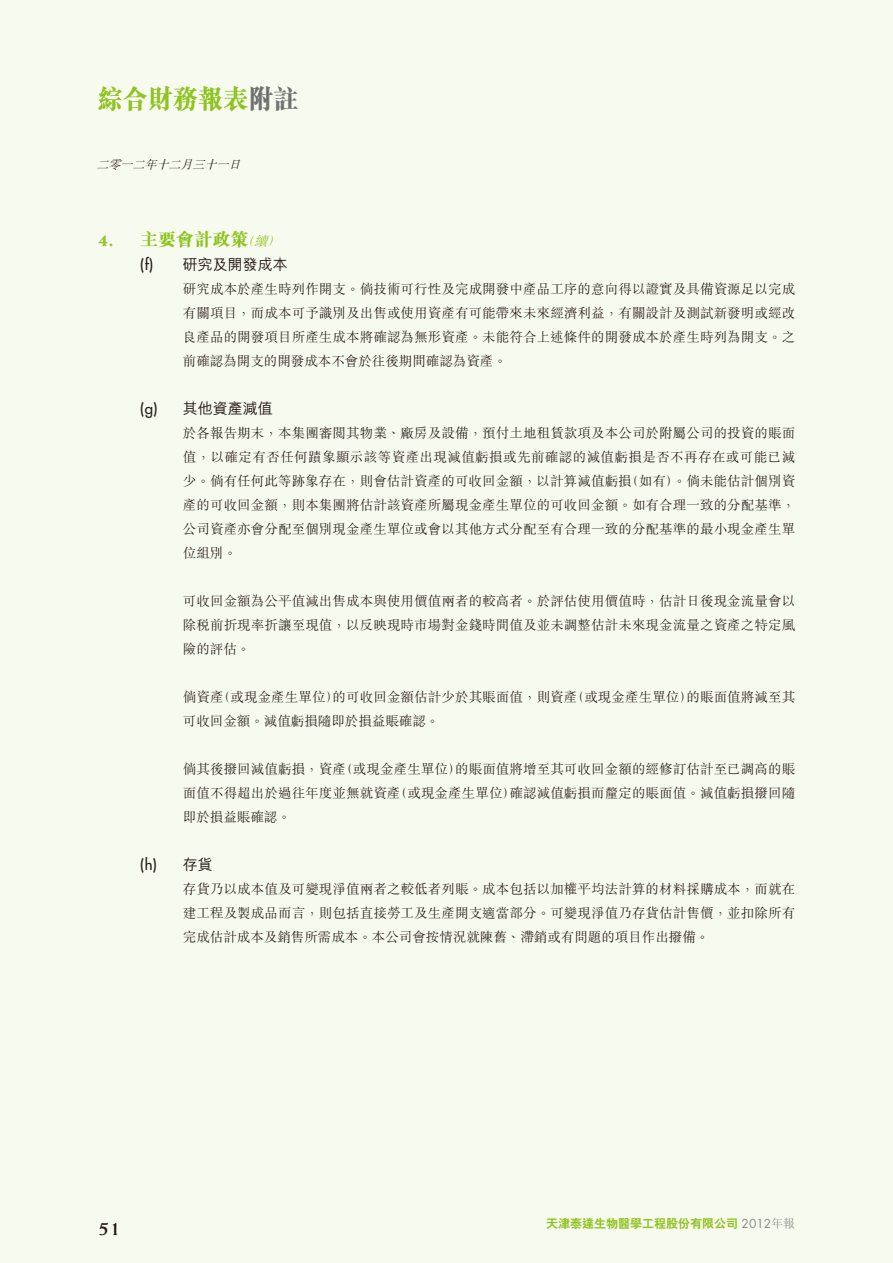
<style>
.page{position:relative;width:893px;height:1263px;background:#f7faee}
.page>*{position:absolute;margin:0;border:0;box-sizing:border-box;transform-origin:0 0}
.t1{font:27px "M Sung HK Xbold E Ten B5 H";color:#8ec320;scale:.93 1}
.t2{font:700 21px "Weiss Std";color:#231916}
.t3{font:18px "M Sung HK Xbold E Ten B5 H";color:#8ec320}
.t4{font:15px "M Hei HK Medium E Ten B5 H";color:#231916}
.t5{font:500 15px "Futura Std";color:#231916}
.t6{font:13.5px/24px "M Sung HK Light E Ten B5 H";letter-spacing:.01em;color:#231916;text-align:justify}
.t7{font:12px "C Hei 2 HK Xbold E Ten B5 H";color:#8ec320}
.t8{font:italic 12px "M Sung HK Light E Ten B5 H";color:#231916}
.s1{color:#717171}
.s2{font-family:"Weiss Std";font-weight:800}
.s3{font-family:"M Sung HK Light E Ten B5 H";font-style:italic;font-size:13.5px}
.s4{font-family:"Futura Std";font-weight:500}
.s5{font-family:"M Hei HK Medium E Ten B5 H";font-weight:400}
.s6{font-family:"Futura Std";color:#898989}
.s7{font-family:"M Sung HK Light E Ten B5 H";color:#898989}
</style>
<div class="page">
<h1 class="t1" style="left:98px;top:88px;width:218px">綜合財務報表<span class="s1">附註</span></h1>
<p class="t8" style="left:97px;top:160px;width:149px">二零一二年十二月三十一日</p>
<h3 class="t3" style="left:98px;top:232px;width:188px"><span class="s2">4.</span> 主要會計政策<span class="s3">（續）</span></h3>
<p class="t4" style="left:140px;top:259px;width:149px"><span class="s4">(f)</span> 研究及開發成本</p>
<p class="t6" style="left:183px;top:279px;width:614px">研究成本於產生時列作開支。倘技術可行性及完成開發中產品工序的意向得以證實及具備資源足以完成有關項目，而成本可予識別及出售或使用資產有可能帶來未來經濟利益，有關設計及測試新發明或經改良產品的開發項目所產生成本將確認為無形資產。未能符合上述條件的開發成本於產生時列為開支。之前確認為開支的開發成本不會於往後期間確認為資產。</p>
<p class="t4" style="left:140px;top:403px;width:134px"><span class="s4">(g)</span> 其他資產減值</p>
<p class="t6" style="left:183px;top:423px;width:614px">於各報告期末，本集團審閱其物業、廠房及設備，預付土地租賃款項及本公司於附屬公司的投資的賬面值，以確定有否任何蹟象顯示該等資產出現減值虧損或先前確認的減值虧損是否不再存在或可能已減少。倘有任何此等跡象存在，則會估計資產的可收回金額，以計算減值虧損（如有）。倘未能估計個別資產的可收回金額，則本集團將估計該資產所屬現金產生單位的可收回金額。如有合理一致的分配基準，公司資產亦會分配至個別現金產生單位或會以其他方式分配至有合理一致的分配基準的最小現金產生單位組別。</p>
<p class="t6" style="left:183px;top:591px;width:614px">可收回金額為公平值減出售成本與使用價值兩者的較高者。於評估使用價值時，估計日後現金流量會以除稅前折現率折讓至現值，以反映現時市場對金錢時間值及並未調整估計未來現金流量之資產之特定風險的評估。</p>
<p class="t6" style="left:183px;top:687px;width:614px">倘資產（或現金產生單位）的可收回金額估計少於其賬面值，則資產（或現金產生單位）的賬面值將減至其可收回金額。減值虧損隨即於損益賬確認。</p>
<p class="t6" style="left:183px;top:759px;width:614px">倘其後撥回減值虧損，資產（或現金產生單位）的賬面值將增至其可收回金額的經修訂估計至已調高的賬面值不得超出於過往年度並無就資產（或現金產生單位）確認減值虧損而釐定的賬面值。減值虧損撥回隨即於損益賬確認。</p>
<p class="t5" style="left:140px;top:858px;width:74px">(h) <span class="s5">存貨</span></p>
<p class="t6" style="left:183px;top:879px;width:614px">存貨乃以成本值及可變現淨值兩者之較低者列賬。成本包括以加權平均法計算的材料採購成本，而就在建工程及製成品而言，則包括直接勞工及生產開支適當部分。可變現淨值乃存貨估計售價，並扣除所有完成估計成本及銷售所需成本。本公司會按情況就陳舊、滯銷或有問題的項目作出撥備。</p>
<h2 class="t2" style="left:98px;top:1220px;width:25px">51</h2>
<p class="t7" style="left:546px;top:1219px;width:251px">天津泰達生物醫學工程股份有限公司 <span class="s6">2012</span><span class="s7">年報</span></p>
</div>
